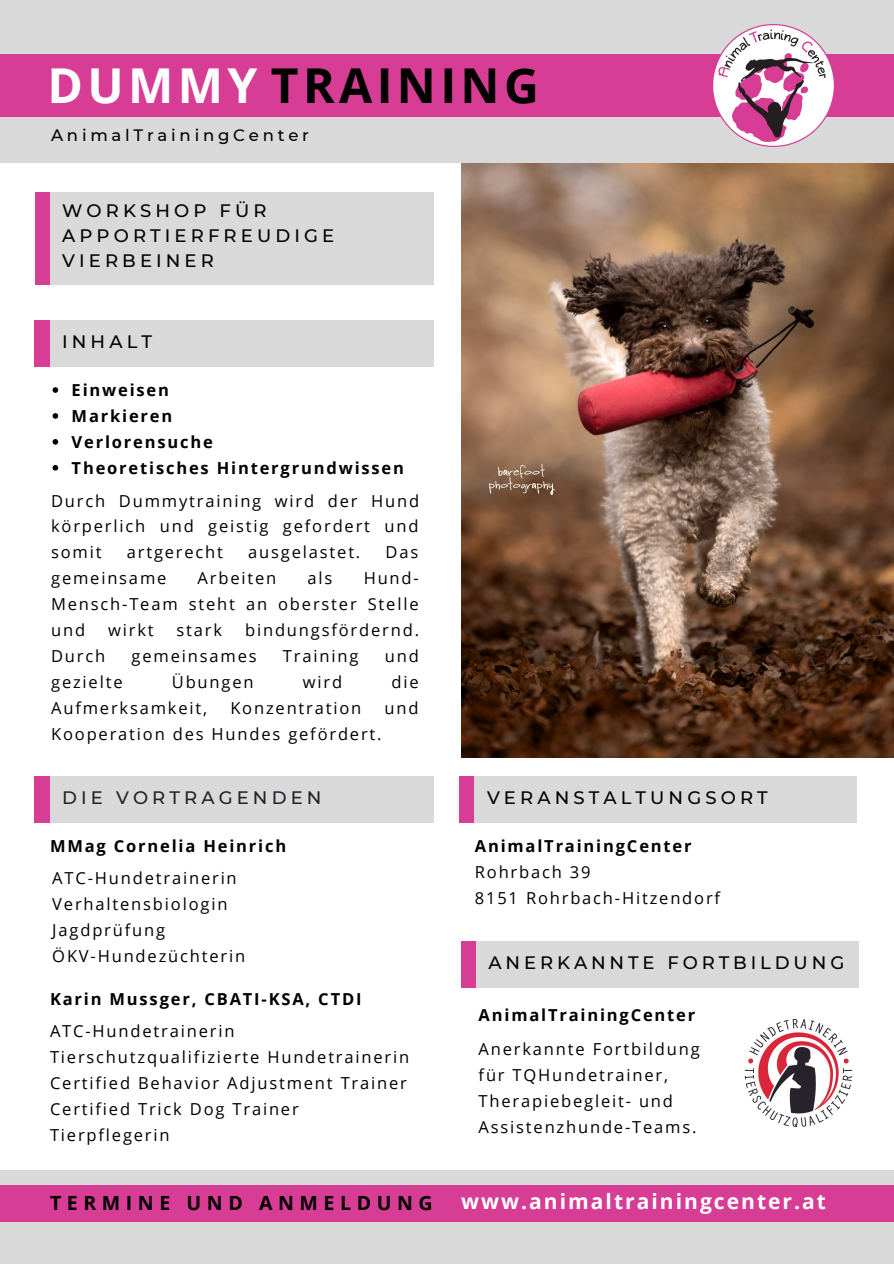
<style>
.page{position:relative;width:894px;height:1264px;background:#fff}
.page>*{position:absolute;margin:0;border:0;box-sizing:border-box;transform-origin:0 0}
.t1{font:700 48px "Open Sans";letter-spacing:.09em;color:#000}
.t2{font:700 21px "Open Sans";letter-spacing:.095em;color:#fff}
.t3{font:700 19.5px "Open Sans";letter-spacing:.285em;color:#000}
.t4{font:500 18px/24.8px "Montserrat";letter-spacing:.23em;color:#000}
.t5{font:500 18px "Montserrat";letter-spacing:.23em;color:#1e232b}
.t6{font:16.5px/26px "Open Sans";letter-spacing:.11em;color:#000}
.t7{font:700 16.5px/26px "Open Sans";letter-spacing:.11em;color:#000}
.t8{font:500 16.5px "Montserrat";letter-spacing:.23em;color:#000}
.s1{color:#fff}
</style>
<div class="page">
<img style="left:461px;top:162px;width:432px;height:595px">
<div style="left:0;top:0;width:893px;height:162px;background:#d9d9d9"></div>
<div style="left:0;top:54px;width:893px;height:63px;background:#d73d95"></div>
<img style="left:713px;top:25px;width:121px;height:122px">
<div style="left:0;top:1169px;width:893px;height:94px;background:#d9d9d9"></div>
<div style="left:0;top:1185px;width:893px;height:36px;background:#d73d95"></div>
<div style="left:35px;top:192px;width:15px;height:92px;background:#d73d95"></div>
<div style="left:50px;top:192px;width:383px;height:92px;background:#d9d9d9"></div>
<div style="left:35px;top:320px;width:17px;height:47px;background:#d73d95"></div>
<div style="left:50px;top:320px;width:383px;height:47px;background:#d9d9d9"></div>
<div style="left:35px;top:776px;width:17px;height:46px;background:#d73d95"></div>
<div style="left:50px;top:776px;width:383px;height:46px;background:#d9d9d9"></div>
<div style="left:459px;top:776px;width:17px;height:46px;background:#d73d95"></div>
<div style="left:474px;top:776px;width:382px;height:46px;background:#d9d9d9"></div>
<div style="left:461px;top:941px;width:17px;height:46px;background:#d73d95"></div>
<div style="left:476px;top:941px;width:382px;height:46px;background:#d9d9d9"></div>
<img style="left:744px;top:1018px;width:109px;height:110px">
<svg style="left:53px;top:387px;width:5px;height:6px"></svg>
<svg style="left:53px;top:413px;width:5px;height:6px"></svg>
<svg style="left:53px;top:439px;width:5px;height:5px"></svg>
<svg style="left:53px;top:465px;width:5px;height:5px"></svg>
<h1 class="t1" style="left:47px;top:52px;width:492px"><span class="s1">DUMMY</span> TRAINING</h1>
<p class="t8" style="left:51px;top:125px;width:259px">AnimalTrainingCenter</p>
<p class="t4" style="left:62px;top:198px;width:273px">WORKSHOP FÜR<br>APPORTIERFREUDIGE<br>VIERBEINER</p>
<p class="t4" style="left:62px;top:329px;width:91px">INHALT</p>
<p class="t7" style="left:72px;top:377px;width:334px">Einweisen<br>Markieren<br>Verlorensuche<br>Theoretisches Hintergrundwissen</p>
<p class="t6" style="left:51px;top:487px;width:369px;text-align:justify">Durch Dummytraining wird der Hund körperlich und geistig gefordert und somit</p>
<p class="t6" style="left:127px;top:539px;width:98px">artgerecht</p>
<p class="t6" style="left:248px;top:539px;width:113px">ausgelastet.</p>
<p class="t6" style="left:385px;top:539px;width:34px">Das</p>
<p class="t6" style="left:51px;top:565px;width:117px">gemeinsame</p>
<p class="t6" style="left:197px;top:565px;width:80px">Arbeiten</p>
<p class="t6" style="left:307px;top:565px;width:26px">als</p>
<p class="t6" style="left:51px;top:565px;width:369px;text-align:justify;text-indent:312px">Hund-Mensch-Team steht an oberster Stelle und</p>
<p class="t6" style="left:108px;top:616px;width:47px">wirkt</p>
<p class="t6" style="left:176px;top:616px;width:47px">stark</p>
<p class="t6" style="left:245px;top:616px;width:175px">bindungsfördernd.</p>
<p class="t6" style="left:51px;top:642px;width:56px">Durch</p>
<p class="t6" style="left:132px;top:642px;width:126px">gemeinsames</p>
<p class="t6" style="left:283px;top:642px;width:77px">Training</p>
<p class="t6" style="left:384px;top:642px;width:35px">und</p>
<p class="t6" style="left:51px;top:668px;width:73px">gezielte</p>
<p class="t6" style="left:172px;top:668px;width:83px">Übungen</p>
<p class="t6" style="left:303px;top:668px;width:41px">wird</p>
<p class="t6" style="left:391px;top:668px;width:29px">die</p>
<p class="t6" style="left:51px;top:694px;width:157px">Aufmerksamkeit,</p>
<p class="t6" style="left:230px;top:694px;width:132px">Konzentration</p>
<p class="t6" style="left:384px;top:694px;width:35px">und</p>
<p class="t6" style="left:51px;top:720px;width:332px">Kooperation des Hundes gefördert.</p>
<p class="t5" style="left:62px;top:786px;width:261px">DIE VORTRAGENDEN</p>
<p class="t7" style="left:50px;top:832px;width:238px">MMag Cornelia Heinrich</p>
<p class="t6" style="left:52px;top:864px;width:194px">ATC-Hundetrainerin<br>Verhaltensbiologin<br>Jagdprüfung<br>ÖKV-Hundezüchterin</p>
<p class="t7" style="left:50px;top:985px;width:313px">Karin Mussger, CBATI-KSA, CTDI</p>
<p class="t6" style="left:50px;top:1018px;width:360px">ATC-Hundetrainerin<br>Tierschutzqualifizierte Hundetrainerin<br>Certified Behavior Adjustment Trainer<br>Certified Trick Dog Trainer<br>Tierpflegerin</p>
<p class="t4" style="left:487px;top:784px;width:282px">VERANSTALTUNGSORT</p>
<p class="t7" style="left:474px;top:832px;width:218px">AnimalTrainingCenter</p>
<p class="t6" style="left:474px;top:858px;width:247px">Rohrbach 39<br>8151 Rohrbach-Hitzendorf</p>
<p class="t4" style="left:488px;top:950px;width:357px">ANERKANNTE FORTBILDUNG</p>
<p class="t7" style="left:478px;top:1002px;width:218px">AnimalTrainingCenter</p>
<p class="t6" style="left:478px;top:1035px;width:223px">Anerkannte Fortbildung für TQHundetrainer,<br>Therapiebegleit- und<br>Assistenzhunde-Teams.</p>
<p class="t3" style="left:50px;top:1189px;width:384px">TERMINE UND ANMELDUNG</p>
<p class="t2" style="left:461px;top:1186px;width:366px">www.animaltrainingcenter.at</p>
</div>
